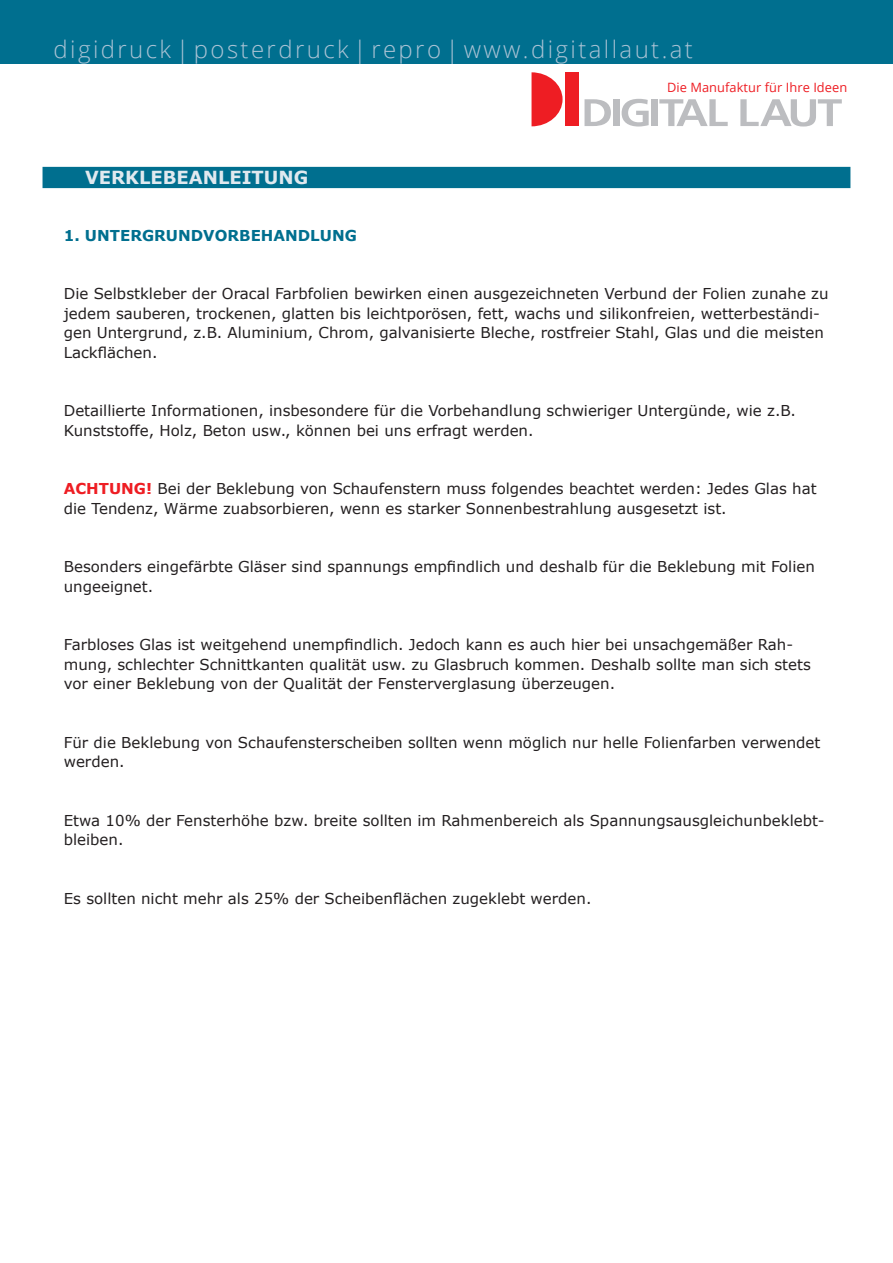
<style>
.page{position:relative;width:893px;height:1263px;background:#fff}
.page>*{position:absolute;margin:0;border:0;box-sizing:border-box;transform-origin:0 0}
.t1{font:300 24px "Open Sans";letter-spacing:.1em;color:#aac3d5}
.t2{font:700 18px "Verdana";color:#e0e9ef}
.t3{font:15px/19.5px "Verdana";color:#231f20}
.t4{font:700 15px "Verdana";color:#006f8f}
.t5{font:12.75px "Open Sans";letter-spacing:.005em;color:#ee1d23}
.s1{font-weight:700;color:#ee1d23}
</style>
<div class="page">
<div style="left:0;top:0;width:893px;height:64px;background:#006f8f"></div>
<svg style="left:531px;top:72px;width:32px;height:54px"></svg>
<div style="left:566px;top:72px;width:13px;height:54px;background:#ee1d23"></div>
<svg style="left:584px;top:99px;width:27px;height:27px"></svg>
<div style="left:613px;top:99px;width:6px;height:27px;background:#bcbdc0"></div>
<svg style="left:622px;top:99px;width:27px;height:28px"></svg>
<div style="left:651px;top:99px;width:6px;height:27px;background:#bcbdc0"></div>
<svg style="left:659px;top:99px;width:69px;height:27px"></svg>
<svg style="left:740px;top:99px;width:102px;height:28px"></svg>
<div style="left:43px;top:167px;width:807px;height:21px;background:#006f8f"></div>
<h1 class="t1" style="left:54px;top:33px;width:641px">digidruck|posterdruck|repro|www.digitallaut.at</h1>
<p class="t5" style="left:667px;top:78px;width:182px">Die Manufaktur für Ihre Ideen</p>
<p class="t2" style="left:85px;top:165px;width:225px">VERKLEBEANLEITUNG</p>
<p class="t4" style="left:64px;top:225px;width:295px">1. UNTERGRUNDVORBEHANDLUNG</p>
<p class="t3" style="left:64px;top:284px;width:766px">Die Selbstkleber der Oracal Farbfolien bewirken einen ausgezeichneten Verbund der Folien zunahe zu jedem sauberen, trockenen, glatten bis leichtporösen, fett, wachs -und silikonfreien, wetterbeständi&shy;gen Untergrund, z.B. Aluminium, Chrom, galvanisierte Bleche, rostfreier Stahl, Glas und die meisten Lackflächen.</p>
<p class="t3" style="left:64px;top:401px;width:734px">Detaillierte Informationen, insbesondere für die Vorbehandlung schwieriger Untergünde, wie z.B.<br>Kunststoffe, Holz, Beton usw., können bei uns erfragt werden.</p>
<p class="t3" style="left:64px;top:479px;width:754px"><span class="s1">ACHTUNG!</span> Bei der Beklebung von Schaufenstern muss folgendes beachtet werden: Jedes Glas hat die Tendenz, Wärme zuabsorbieren, wenn es starker Sonnenbestrahlung ausgesetzt ist.</p>
<p class="t3" style="left:64px;top:557px;width:753px">Besonders eingefärbte Gläser sind spannungs empfindlich und deshalb für die Beklebung mit Folien ungeeignet.</p>
<p class="t3" style="left:64px;top:635px;width:748px">Farbloses Glas ist weitgehend unempfindlich. Jedoch kann es auch hier bei unsachgemäßer Rah&shy;mung, schlechter Schnittkanten qualität usw. zu Glasbruch kommen. Deshalb sollte man sich stets vor einer Beklebung von der Qualität der Fensterverglasung überzeugen.</p>
<p class="t3" style="left:64px;top:732px;width:758px">Für die Beklebung von Schaufensterscheiben sollten wenn möglich nur helle Folienfarben verwendet werden.</p>
<p class="t3" style="left:64px;top:810px;width:762px">Etwa 10% der Fensterhöhe bzw. breite sollten im Rahmenbereich als Spannungsausgleichunbeklebt&shy;bleiben.</p>
<p class="t3" style="left:64px;top:888px;width:529px">Es sollten nicht mehr als 25% der Scheibenflächen zugeklebt werden.</p>
</div>
